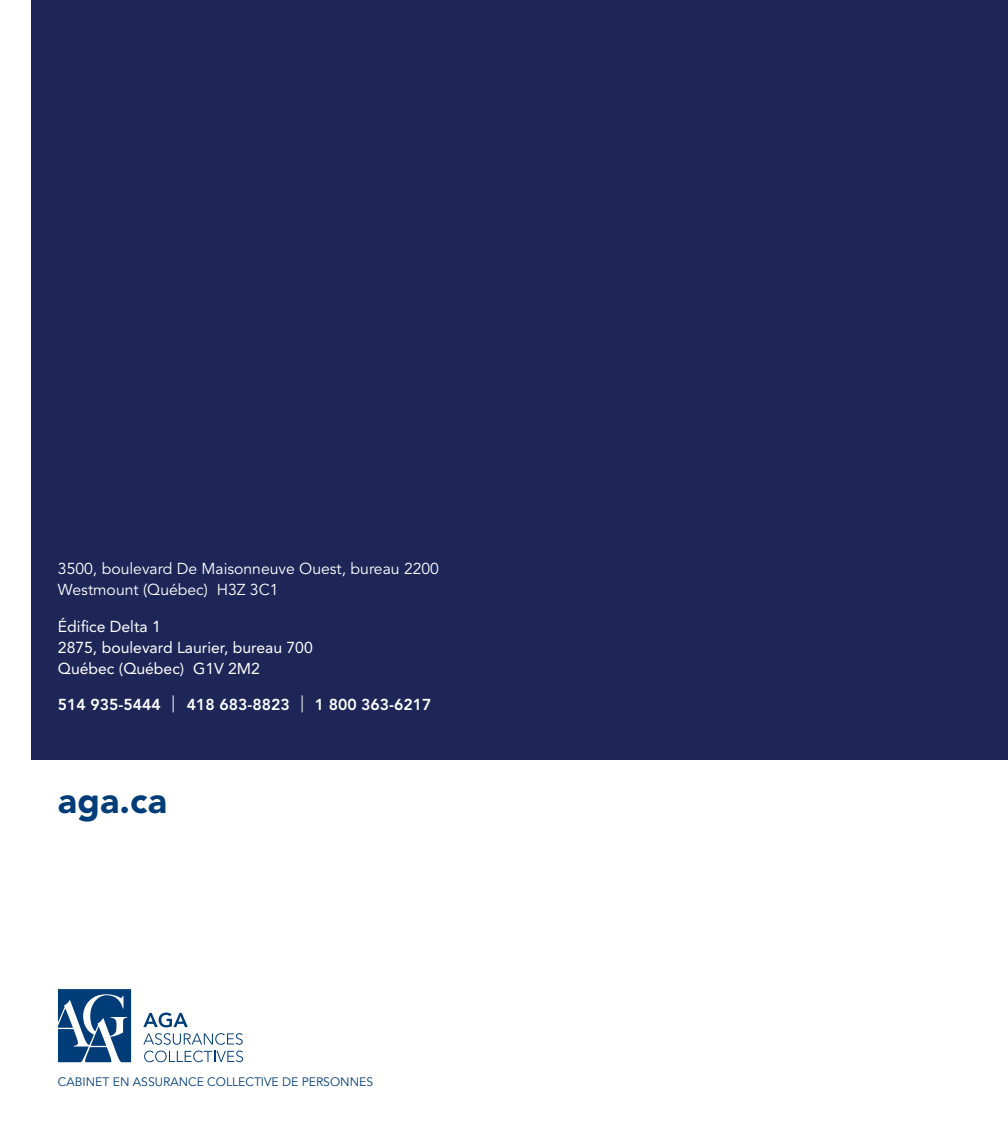
<style>
.page{position:relative;width:1008px;height:1134px;background:#fff}
.page>*{position:absolute;margin:0;border:0;box-sizing:border-box;transform-origin:0 0}
.t1{font:900 35.7px "Avenir";color:#003d78}
.t2{font:15.75px/21px "Avenir";color:#fff}
.t3{font:15.75px/21px "Avenir";color:#fff}
.t4{font:800 15.75px "Avenir";color:#fff}
.t5{font:12.25px "Avenir";color:#003d78}
.s1{font-weight:300;font-size:21.88px}
</style>
<div class="page">
<div style="left:32px;top:0;width:976px;height:760px;background:#1e2658"></div>
<svg style="left:143px;top:1013px;width:45px;height:14px"></svg>
<svg style="left:143px;top:1033px;width:100px;height:12px"></svg>
<svg style="left:144px;top:1051px;width:99px;height:11px"></svg>
<svg style="left:58px;top:989px;width:73px;height:73px"></svg>
<p class="t2" style="left:58px;top:558px;width:383px">3500, boulevard De Maisonneuve Ouest, bureau 2200<br>Westmount (Québec) H3Z 3C1</p>
<p class="t3" style="left:58px;top:616px;width:256px">Édifice Delta 1<br>2875, boulevard Laurier, bureau 700<br>Québec (Québec) G1V 2M2</p>
<p class="t4" style="left:58px;top:696px;width:375px">514 935-5444 <span class="s1">|</span> 418 683-8823 <span class="s1">|</span> 1 800 363-6217</p>
<p class="t1" style="left:58px;top:779px;width:111px">aga.ca</p>
<p class="t5" style="left:58px;top:1074px;width:317px">CABINET EN ASSURANCE COLLECTIVE DE PERSONNES</p>
</div>
